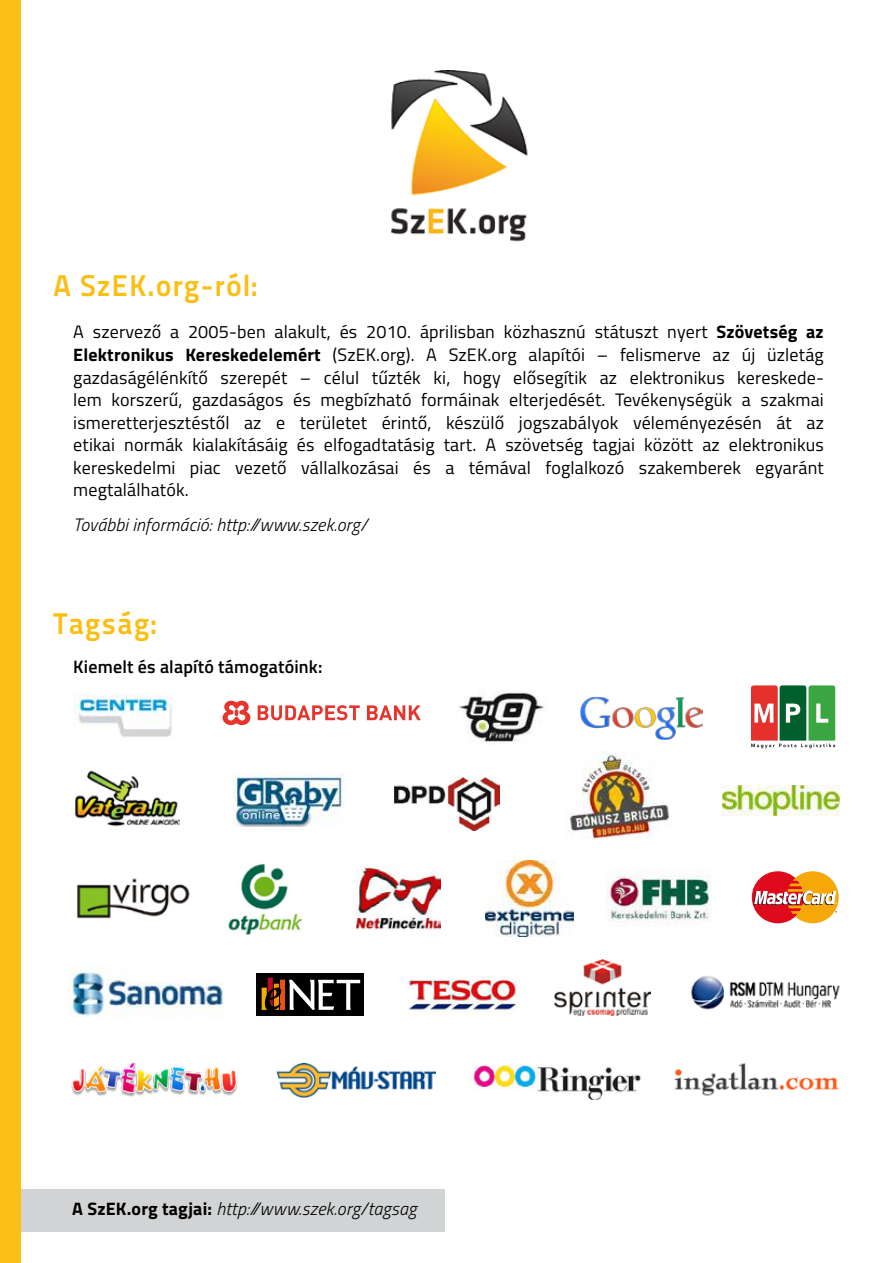
<style>
.page{position:relative;width:893px;height:1263px;background:#fff}
.page>*{position:absolute;margin:0;border:0;box-sizing:border-box;transform-origin:0 0}
.t1{font:30px "Titillium Maps 29 L 800 wt";letter-spacing:.025em;color:#fabf16}
.t2{font:18px/22.5px "Titillium";letter-spacing:.01em;color:#000;text-align:justify}
.t3{font:italic 300 18px "Titillium";letter-spacing:.01em;color:#000}
.t4{font:600 18px "Titillium";letter-spacing:.01em;color:#000}
.s1{font-weight:700}
.s2{font-weight:700;font-style:normal}
</style>
<div class="page">
<div style="left:0;top:1px;width:21px;height:1262px;background:#fabf16"></div>
<div style="left:21px;top:1190px;width:423px;height:42px;background:#d1d3d4"></div>
<img style="left:390px;top:70px;width:138px;height:172px">
<img style="left:567px;top:752px;width:102px;height:87px">
<img style="left:395px;top:777px;width:105px;height:54px">
<img style="left:486px;top:861px;width:87px;height:75px">
<img style="left:606px;top:868px;width:105px;height:56px">
<img style="left:234px;top:773px;width:110px;height:53px">
<svg style="left:751px;top:685px;width:84px;height:63px"></svg>
<svg style="left:753px;top:871px;width:86px;height:52px"></svg>
<img style="left:277px;top:1063px;width:159px;height:34px">
<img style="left:229px;top:864px;width:72px;height:70px">
<img style="left:470px;top:1066px;width:171px;height:33px">
<img style="left:691px;top:976px;width:149px;height:34px">
<img style="left:68px;top:969px;width:156px;height:48px">
<img style="left:722px;top:786px;width:118px;height:29px">
<img style="left:554px;top:960px;width:97px;height:56px">
<img style="left:407px;top:979px;width:112px;height:36px">
<img style="left:73px;top:693px;width:100px;height:45px">
<img style="left:458px;top:690px;width:87px;height:52px">
<img style="left:73px;top:770px;width:106px;height:57px">
<img style="left:357px;top:867px;width:83px;height:63px">
<div style="left:257px;top:973px;width:107px;height:43px;background:#000"></div>
<svg style="left:262px;top:978px;width:98px;height:32px"></svg>
<img style="left:71px;top:1063px;width:166px;height:33px">
<img style="left:77px;top:878px;width:113px;height:41px">
<img style="left:674px;top:1063px;width:166px;height:33px">
<img style="left:580px;top:696px;width:122px;height:43px">
<svg style="left:222px;top:700px;width:29px;height:25px"></svg>
<svg style="left:258px;top:705px;width:102px;height:15px"></svg>
<svg style="left:367px;top:705px;width:54px;height:15px"></svg>
<h1 class="t1" style="left:53px;top:262px;width:206px">A SzEK.org-ról:</h1>
<p class="t2" style="left:73px;top:320px;width:752px">A szervező a 2005-ben alakult, és 2010. áprilisban közhasznú státuszt nyert <span class="s1">Szövetség az Elektronikus Kereskedelemért</span> (SzEK.org). A SzEK.org alapítói – felismerve az új üzletág gazdaságélénkítő szerepét – célul tűzték ki, hogy elősegítik az elektronikus kereskede&shy;lem korszerű, gazdaságos és megbízható formáinak elterjedését. Tevékenységük a szakmai ismeretterjesztéstől az e területet érintő, készülő jogszabályok véleményezésén át az etikai normák kialakításáig és elfogadtatásig tart. A szövetség tagjai között az elektronikus kereskedelmi piac vezető vállalkozásai és a témával foglalkozó szakemberek egyaránt megtalálhatók.</p>
<p class="t3" style="left:73px;top:512px;width:296px">További információ: http://www.szek.org/</p>
<h1 class="t1" style="left:53px;top:600px;width:105px">Tagság:</h1>
<p class="t4" style="left:73px;top:653px;width:251px">Kiemelt és alapító támogatóink:</p>
<p class="t3" style="left:72px;top:1196px;width:346px"><span class="s2">A SzEK.org tagjai:</span> http://www.szek.org/tagsag</p>
</div>
